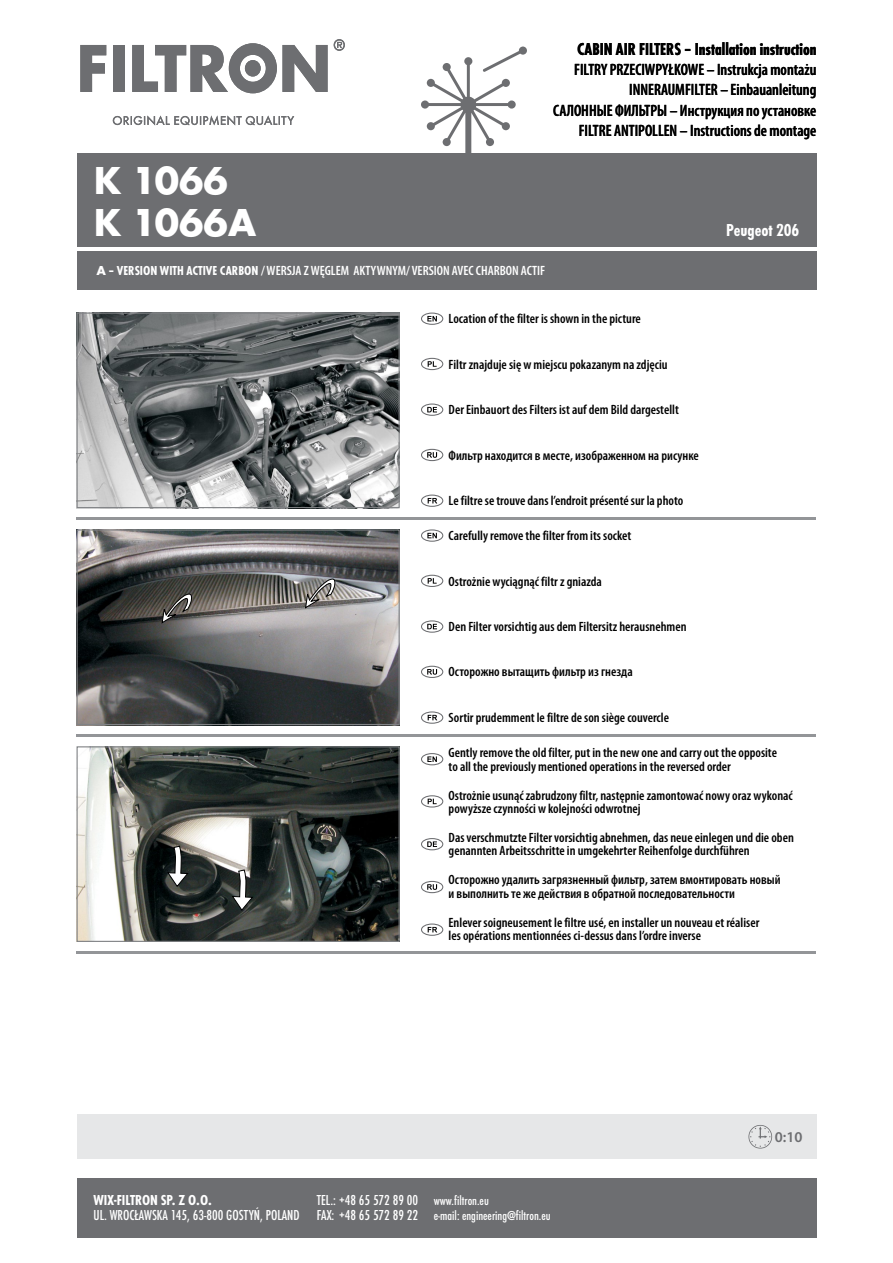
<style>
.page{position:relative;width:893px;height:1263px;background:#fff}
.page>*{position:absolute;margin:0;border:0;box-sizing:border-box;transform-origin:0 0}
.t1{font:700 40.5px/42px "Futura";color:#fff}
.t2{font:18px "Futura Cond.Bold";color:#000;scale:.95 1}
.t3{font:18px "Futura Cond.Bold";color:#fff}
.t4{font:600 condensed 16.5px/20.1px "Myriad Pro";color:#000;text-align:right;scale:.95 1}
.t5{font:15px/15px "Futura Medium Cond.";color:#fff}
.t6{font:15px "Futura Cond.Bold";color:#fff}
.t7{font:600 15px "Myriad Pro";color:#6d6e71}
.t8{font:600 condensed 13.5px/13.5px "Myriad Pro";color:#000}
.t9{font:600 condensed 13.5px "Myriad Pro";color:#fff}
.s1{font-family:"Futura";font-weight:700;font-stretch:normal}
.s2{font-family:"Futura Cond.Bold";font-weight:400;font-stretch:normal}
.s3{font-size:13.5px}
</style>
<div class="page">
<div style="left:77px;top:1178px;width:739px;height:59px;background:#6d6e71"></div>
<div style="left:77px;top:153px;width:739px;height:94px;background:#6d6e71"></div>
<div style="left:77px;top:251px;width:739px;height:38px;background:#6d6e71"></div>
<svg style="left:421px;top:47px;width:106px;height:106px"></svg>
<svg style="left:77px;top:518px;width:739px;height:2px"></svg>
<svg style="left:77px;top:735px;width:739px;height:2px"></svg>
<hr style="left:77px;top:951px;width:739px;height:3px;background:#939598">
<svg style="left:427px;top:756px;width:10px;height:6px"></svg>
<div style="left:421px;top:753px;width:22px;height:12px;border:1px solid #6d6e71;border-radius:50%"></div>
<div style="left:421px;top:795px;width:22px;height:12px;border:1px solid #6d6e71;border-radius:50%"></div>
<svg style="left:428px;top:799px;width:9px;height:5px"></svg>
<div style="left:421px;top:838px;width:22px;height:12px;border:1px solid #6d6e71;border-radius:50%"></div>
<svg style="left:427px;top:841px;width:10px;height:6px"></svg>
<svg style="left:427px;top:884px;width:10px;height:6px"></svg>
<div style="left:421px;top:881px;width:22px;height:12px;border:1px solid #6d6e71;border-radius:50%"></div>
<div style="left:421px;top:923px;width:22px;height:13px;border:1px solid #6d6e71;border-radius:50%"></div>
<svg style="left:428px;top:927px;width:9px;height:5px"></svg>
<svg style="left:427px;top:316px;width:10px;height:5px"></svg>
<div style="left:421px;top:313px;width:22px;height:12px;border:1px solid #6d6e71;border-radius:50%"></div>
<div style="left:421px;top:358px;width:22px;height:12px;border:1px solid #6d6e71;border-radius:50%"></div>
<svg style="left:428px;top:361px;width:9px;height:6px"></svg>
<div style="left:421px;top:403px;width:22px;height:13px;border:1px solid #6d6e71;border-radius:50%"></div>
<svg style="left:427px;top:407px;width:10px;height:5px"></svg>
<svg style="left:427px;top:452px;width:10px;height:6px"></svg>
<div style="left:421px;top:449px;width:22px;height:12px;border:1px solid #6d6e71;border-radius:50%"></div>
<div style="left:421px;top:495px;width:22px;height:12px;border:1px solid #6d6e71;border-radius:50%"></div>
<svg style="left:428px;top:498px;width:9px;height:5px"></svg>
<svg style="left:427px;top:533px;width:10px;height:5px"></svg>
<div style="left:421px;top:529px;width:22px;height:13px;border:1px solid #6d6e71;border-radius:50%"></div>
<div style="left:421px;top:575px;width:22px;height:12px;border:1px solid #6d6e71;border-radius:50%"></div>
<svg style="left:428px;top:578px;width:9px;height:6px"></svg>
<div style="left:421px;top:620px;width:22px;height:13px;border:1px solid #6d6e71;border-radius:50%"></div>
<svg style="left:427px;top:624px;width:10px;height:5px"></svg>
<svg style="left:427px;top:669px;width:10px;height:6px"></svg>
<div style="left:421px;top:666px;width:22px;height:12px;border:1px solid #6d6e71;border-radius:50%"></div>
<div style="left:421px;top:711px;width:22px;height:13px;border:1px solid #6d6e71;border-radius:50%"></div>
<svg style="left:428px;top:715px;width:9px;height:5px"></svg>
<svg style="left:80px;top:45px;width:26px;height:47px"></svg>
<div style="left:113px;top:45px;width:12px;height:47px;background:#6d6e71"></div>
<svg style="left:132px;top:43px;width:196px;height:50px"></svg>
<svg style="left:334px;top:39px;width:11px;height:12px"></svg>
<svg style="left:113px;top:115px;width:181px;height:10px"></svg>
<div style="left:77px;top:1115px;width:739px;height:44px;background:#e6e7e8"></div>
<img style="left:79px;top:315px;width:319px;height:191px">
<div style="left:77px;top:313px;width:323px;height:195px;border:1px solid #808285"></div>
<img style="left:79px;top:531px;width:319px;height:192px">
<div style="left:77px;top:529px;width:323px;height:196px;border:1px solid #808285"></div>
<img style="left:79px;top:748px;width:319px;height:192px">
<div style="left:77px;top:746px;width:323px;height:196px;border:1px solid #808285"></div>
<svg style="left:162px;top:594px;width:30px;height:29px"></svg>
<svg style="left:305px;top:579px;width:30px;height:29px"></svg>
<svg style="left:167px;top:846px;width:21px;height:41px"></svg>
<svg style="left:232px;top:869px;width:21px;height:42px"></svg>
<svg style="left:748px;top:1125px;width:24px;height:23px"></svg>
<h2 class="t2" style="left:577px;top:39px;width:254px">CABIN AIR FILTERS – Installation instruction</h2>
<p class="t4" style="left:553px;top:60px;width:279px">FILTRY PRZECIWPYŁKOWE – Instrukcja montażu INNERAUMFILTER – Einbauanleitung<br>САЛОННЫЕ ФИЛЬТРЫ – Инструкция по установке FILTRE ANTIPOLLEN – Instructions de montage</p>
<h1 class="t1" style="left:94px;top:159px;width:165px">K 1066<br>K 1066A</h1>
<p class="t9" style="left:97px;top:263px;width:450px"><span class="s1">A</span> <span class="s2">– VERSION WITH ACTIVE CARBON</span> / WERSJA Z WĘGLEM AKTYWNYM/ VERSION AVEC CHARBON ACTIF</p>
<h2 class="t3" style="left:726px;top:220px;width:75px">Peugeot 206</h2>
<p class="t8" style="left:449px;top:312px;width:194px">Location of the filter is shown in the picture</p>
<p class="t8" style="left:449px;top:357px;width:220px">Filtr znajduje się w miejscu pokazanym na zdjęciu</p>
<p class="t8" style="left:449px;top:403px;width:232px">Der Einbauort des Filters ist auf dem Bild dargestellt</p>
<p class="t8" style="left:449px;top:448px;width:252px">Фильтр находится в месте, изображенном на рисунке</p>
<p class="t8" style="left:449px;top:493px;width:236px">Le filtre se trouve dans l’endroit présenté sur la photo</p>
<p class="t8" style="left:449px;top:529px;width:184px">Carefully remove the filter from its socket</p>
<p class="t8" style="left:449px;top:574px;width:155px">Ostrożnie wyciągnąć filtr z gniazda</p>
<p class="t8" style="left:449px;top:619px;width:239px">Den Filter vorsichtig aus dem Filtersitz herausnehmen</p>
<p class="t8" style="left:449px;top:665px;width:186px">Осторожно вытащить фильтр из гнезда</p>
<p class="t8" style="left:449px;top:710px;width:222px">Sortir prudemment le filtre de son siège couvercle</p>
<p class="t8" style="left:449px;top:746px;width:330px">Gently remove the old filter, put in the new one and carry out the opposite to all the previously mentioned operations in the reversed order</p>
<p class="t8" style="left:449px;top:788px;width:346px">Ostrożnie usunąć zabrudzony filtr, następnie zamontować nowy oraz wykonać powyższe czynności w kolejności odwrotnej</p>
<p class="t8" style="left:449px;top:830px;width:347px">Das verschmutzte Filter vorsichtig abnehmen, das neue einlegen und die oben genannten Arbeitsschritte in umgekehrter Reihenfolge durchführen</p>
<p class="t8" style="left:449px;top:873px;width:333px">Осторожно удалить загрязненный фильтр, затем вмонтировать новый и выполнить те же действия в обратной последовательности</p>
<p class="t8" style="left:449px;top:915px;width:312px">Enlever soigneusement le filtre usé, en installer un nouveau et réaliser les opérations mentionnées ci-dessus dans l’ordre inverse</p>
<p class="t6" style="left:94px;top:1191px;width:120px">WIX-FILTRON SP. Z O.O.</p>
<p class="t5" style="left:94px;top:1192px;width:459px;text-indent:223px">TEL.: +48 65 572 89 00 <span class="s3">www.filtron.eu<br></span>UL. WROCŁAWSKA 145, 63-800 GOSTYŃ, POLAND FAX: +48 65 572 89 22 <span class="s3">e-mail: engineering@filtron.eu</span></p>
<p class="t7" style="left:775px;top:1127px;width:29px">0:10</p>
</div>
